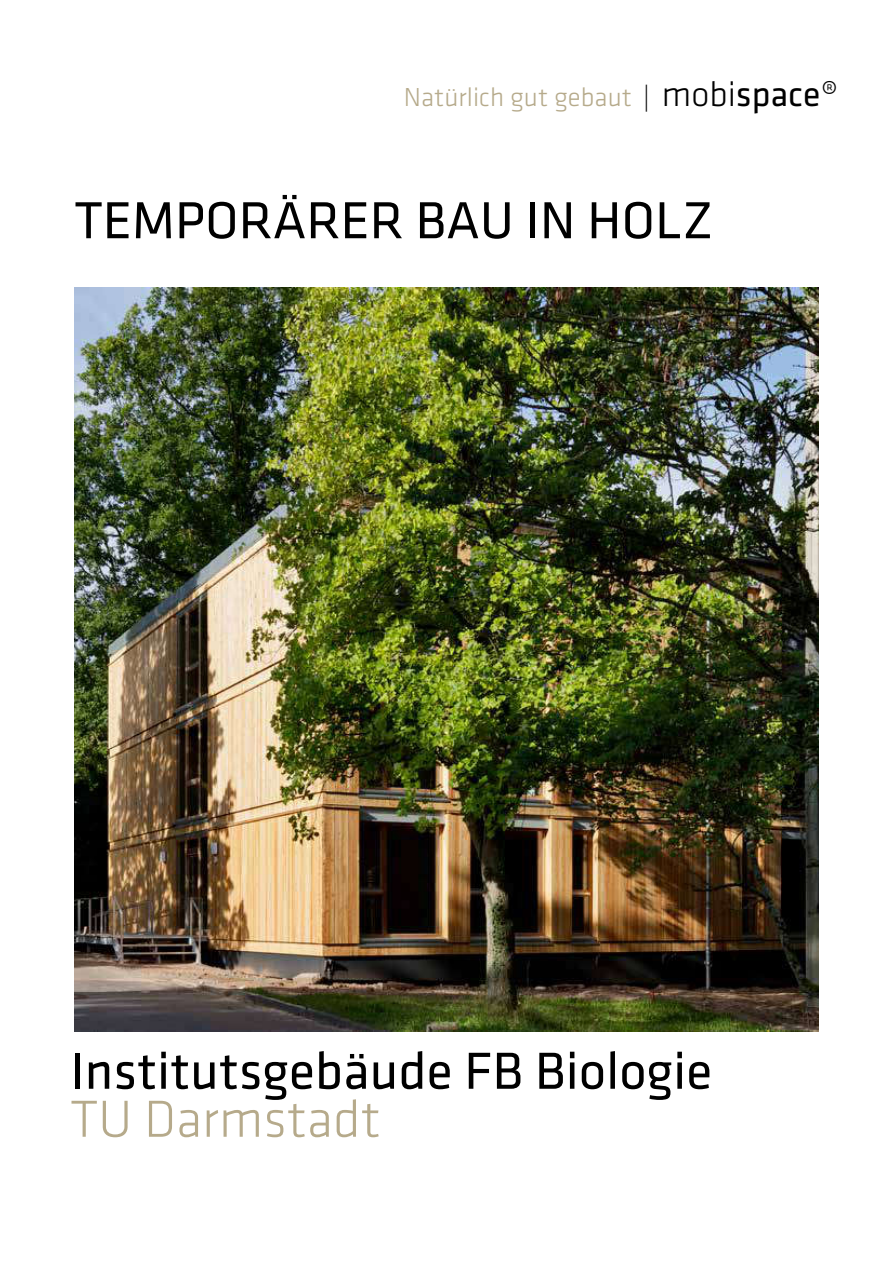
<style>
.page{position:relative;width:893px;height:1263px;background:#fff}
.page>*{position:absolute;margin:0;border:0;box-sizing:border-box;transform-origin:0 0}
.t1{font:54px "Klavika";color:#000}
.t2{font:300 54px "Klavika";color:#b6aa8b}
.t3{font:300 27px "Klavika";color:#b6aa8b}
.s1{color:#000}
.s2{font-size:36px;color:#000}
.s3{font-weight:400;font-size:36px;color:#000}
</style>
<div class="page">
<img style="left:74px;top:287px;width:745px;height:744px">
<p class="t3" style="left:404px;top:87px;width:436px">Natürlich gut gebaut <span class="s1">|</span> <span class="s2">mobi</span><span class="s3">space</span><span class="s2">®</span></p>
<p class="t1" style="left:74px;top:201px;width:640px">TEMPORÄRER BAU IN HOLZ</p>
<p class="t1" style="left:70px;top:1051px;width:644px">Institutsgebäude FB Biologie</p>
<p class="t2" style="left:70px;top:1099px;width:312px">TU Darmstadt</p>
</div>
